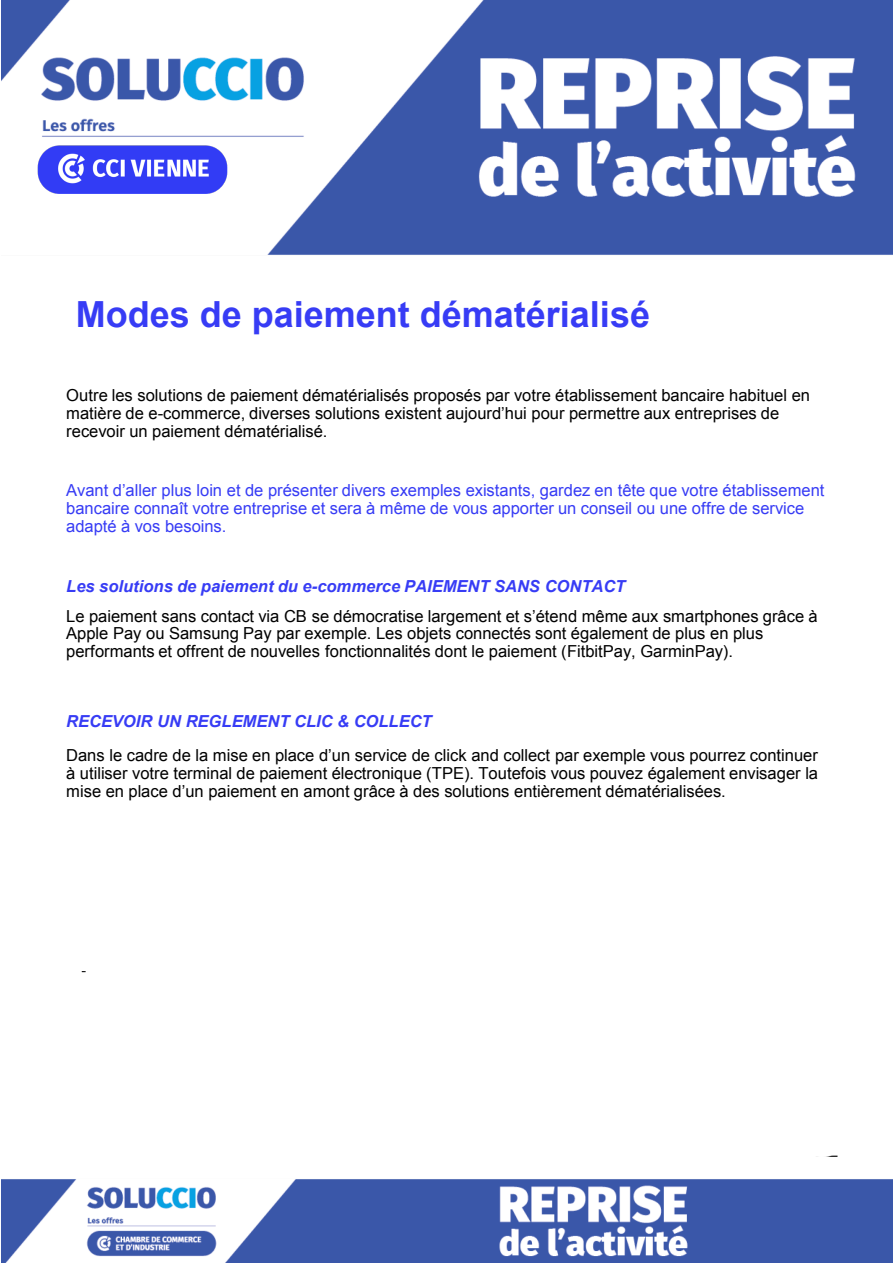
<style>
.page{position:relative;width:893px;height:1263px;background:#fff}
.page>*{position:absolute;margin:0;border:0;box-sizing:border-box;transform-origin:0 0}
.t1{font:700 36px "Arial";color:#373cf5}
.t2{font:16.5px/17.9px "Arial";color:#000}
.t3{font:16.5px/17.9px "Arial";color:#373cf5}
.s1{font-weight:700;font-style:italic;color:#373cf5}
</style>
<div class="page">
<img style="left:2px;top:1px;width:891px;height:1262px">
<img style="left:38px;top:145px;width:190px;height:48px">
<p class="t1" style="left:76px;top:290px;width:576px">Modes de paiement dématérialisé</p>
<p class="t2" style="left:66px;top:387px;width:745px">Outre les solutions de paiement dématérialisés proposés par votre établissement bancaire habituel en matière de e-commerce, diverses solutions existent aujourd’hui pour permettre aux entreprises de recevoir un paiement dématérialisé.</p>
<p class="t3" style="left:66px;top:482px;width:760px">Avant d’aller plus loin et de présenter divers exemples existants, gardez en tête que votre établissement bancaire connaît votre entreprise et sera à même de vous apporter un conseil ou une offre de service adapté à vos besoins.</p>
<p class="t2" style="left:66px;top:571px;width:753px;line-height:29.8px"><span class="s1">Les solutions de paiement du e-commerce PAIEMENT SANS CONTACT<br></span>Le paiement sans contact via CB se démocratise largement et s’étend même aux smartphones grâce à</p>
<p class="t2" style="left:66px;top:625px;width:698px">Apple Pay ou Samsung Pay par exemple. Les objets connectés sont également de plus en plus performants et offrent de nouvelles fonctionnalités dont le paiement (FitbitPay, GarminPay).</p>
<p class="t2" style="left:66px;top:704px;width:753px;line-height:34px"><span class="s1">RECEVOIR UN REGLEMENT CLIC &amp; COLLECT<br></span>Dans le cadre de la mise en place d’un service de click and collect par exemple vous pourrez continuer</p>
<p class="t2" style="left:66px;top:764px;width:753px">à utiliser votre terminal de paiement électronique (TPE). Toutefois vous pouvez également envisager la mise en place d’un paiement en amont grâce à des solutions entièrement dématérialisées.</p>
</div>
